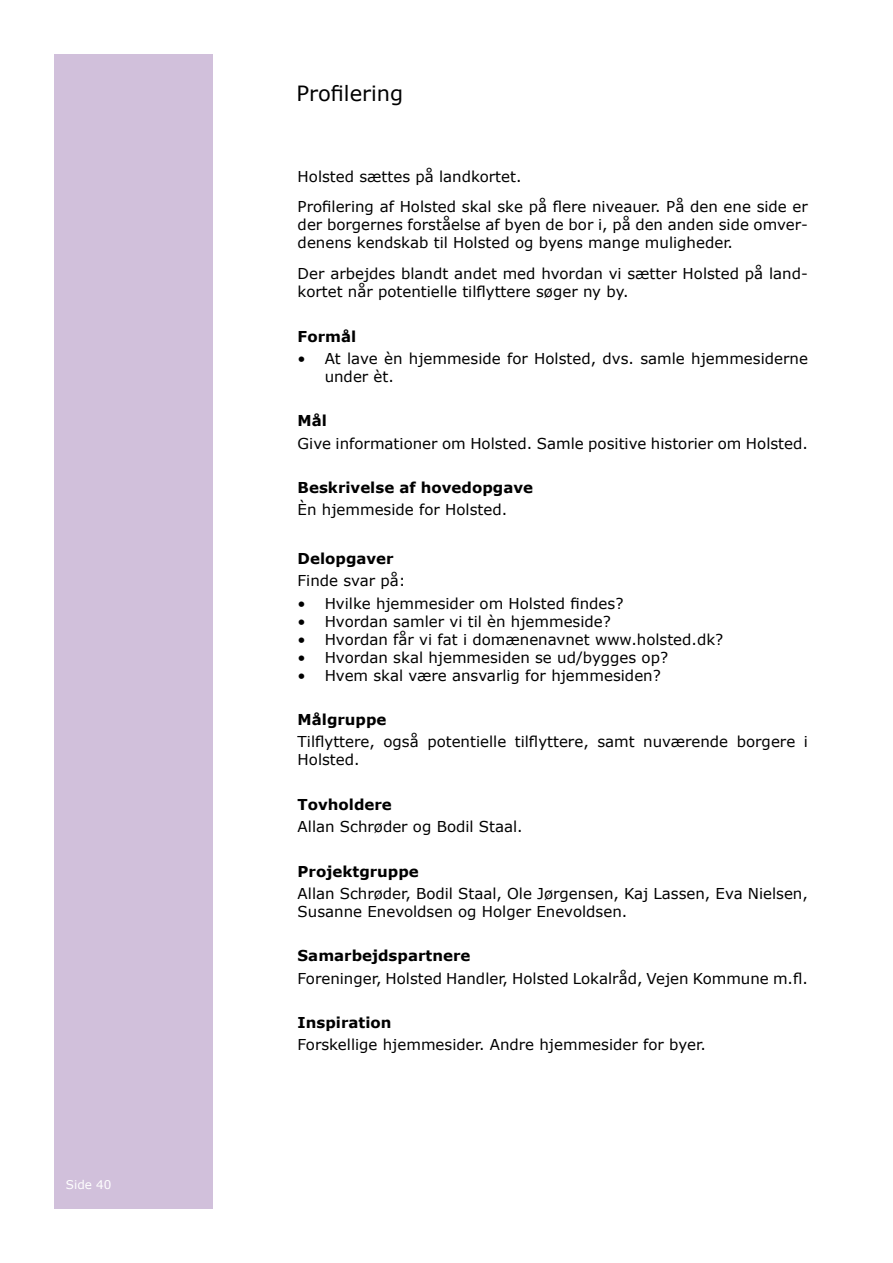
<style>
.page{position:relative;width:893px;height:1263px;background:#fff}
.page>*{position:absolute;margin:0;border:0;box-sizing:border-box;transform-origin:0 0}
.t1{font:21px "Verdana";color:#000}
.t2{font:15px/18px "Verdana";color:#000}
.t3{font:700 15px "Verdana";color:#000}
.t4{font:12px "Verdana";color:#fff}
</style>
<div class="page">
<div style="left:54px;top:54px;width:158px;height:1155px;background:#d1c0db"></div>
<p class="t4" style="left:66px;top:1176px;width:47px">Side 40</p>
<h1 class="t1" style="left:296px;top:80px;width:108px">Profilering</h1>
<p class="t2" style="left:298px;top:160px;width:512px;line-height:30.8px">Holsted sættes på landkortet.<br>Profilering af Holsted skal ske på flere niveauer. På den ene side er</p>
<p class="t2" style="left:298px;top:215px;width:512px">der borgernes forståelse af byen de bor i, på den anden side omver&shy;denens kendskab til Holsted og byens mange muligheder.</p>
<p class="t2" style="left:298px;top:264px;width:512px">Der arbejdes blandt andet med hvordan vi sætter Holsted på land&shy;kortet når potentielle tilflyttere søger ny by.</p>
<p class="t3" style="left:298px;top:327px;width:60px">Formål</p>
<p class="t2" style="left:325px;top:349px;width:485px;text-indent:-27px">• At lave èn hjemmeside for Holsted, dvs. samle hjemmesiderne under èt.</p>
<p class="t3" style="left:298px;top:411px;width:31px">Mål</p>
<p class="t2" style="left:298px;top:434px;width:512px">Give informationer om Holsted. Samle positive historier om Holsted.</p>
<p class="t3" style="left:298px;top:478px;width:237px">Beskrivelse af hovedopgave</p>
<p class="t2" style="left:298px;top:500px;width:211px">Èn hjemmeside for Holsted.</p>
<p class="t3" style="left:298px;top:549px;width:97px">Delopgaver</p>
<p class="t2" style="left:298px;top:571px;width:110px">Finde svar på:</p>
<p class="t2" style="left:298px;top:594px;width:327px">• Hvilke hjemmesider om Holsted findes?</p>
<p class="t2" style="left:298px;top:612px;width:315px">• Hvordan samler vi til èn hjemmeside?</p>
<p class="t2" style="left:298px;top:630px;width:427px">• Hvordan får vi fat i domænenavnet www.holsted.dk?</p>
<p class="t2" style="left:298px;top:648px;width:372px">• Hvordan skal hjemmesiden se ud/bygges op?</p>
<p class="t2" style="left:298px;top:666px;width:365px">• Hvem skal være ansvarlig for hjemmesiden?</p>
<p class="t3" style="left:298px;top:710px;width:90px">Målgruppe</p>
<p class="t2" style="left:298px;top:732px;width:512px">Tilflyttere, også potentielle tilflyttere, samt nuværende borgere i<br>Holsted.</p>
<p class="t3" style="left:298px;top:795px;width:96px">Tovholdere</p>
<p class="t2" style="left:298px;top:817px;width:227px">Allan Schrøder og Bodil Staal.</p>
<p class="t3" style="left:298px;top:862px;width:123px">Projektgruppe</p>
<p class="t2" style="left:298px;top:884px;width:512px">Allan Schrøder, Bodil Staal, Ole Jørgensen, Kaj Lassen, Eva Nielsen,<br>Susanne Enevoldsen og Holger Enevoldsen.</p>
<p class="t3" style="left:298px;top:946px;width:174px">Samarbejdspartnere</p>
<p class="t2" style="left:298px;top:969px;width:512px">Foreninger, Holsted Handler, Holsted Lokalråd, Vejen Kommune m.fl.</p>
<p class="t3" style="left:298px;top:1013px;width:95px">Inspiration</p>
<p class="t2" style="left:298px;top:1035px;width:410px">Forskellige hjemmesider. Andre hjemmesider for byer.</p>
</div>
